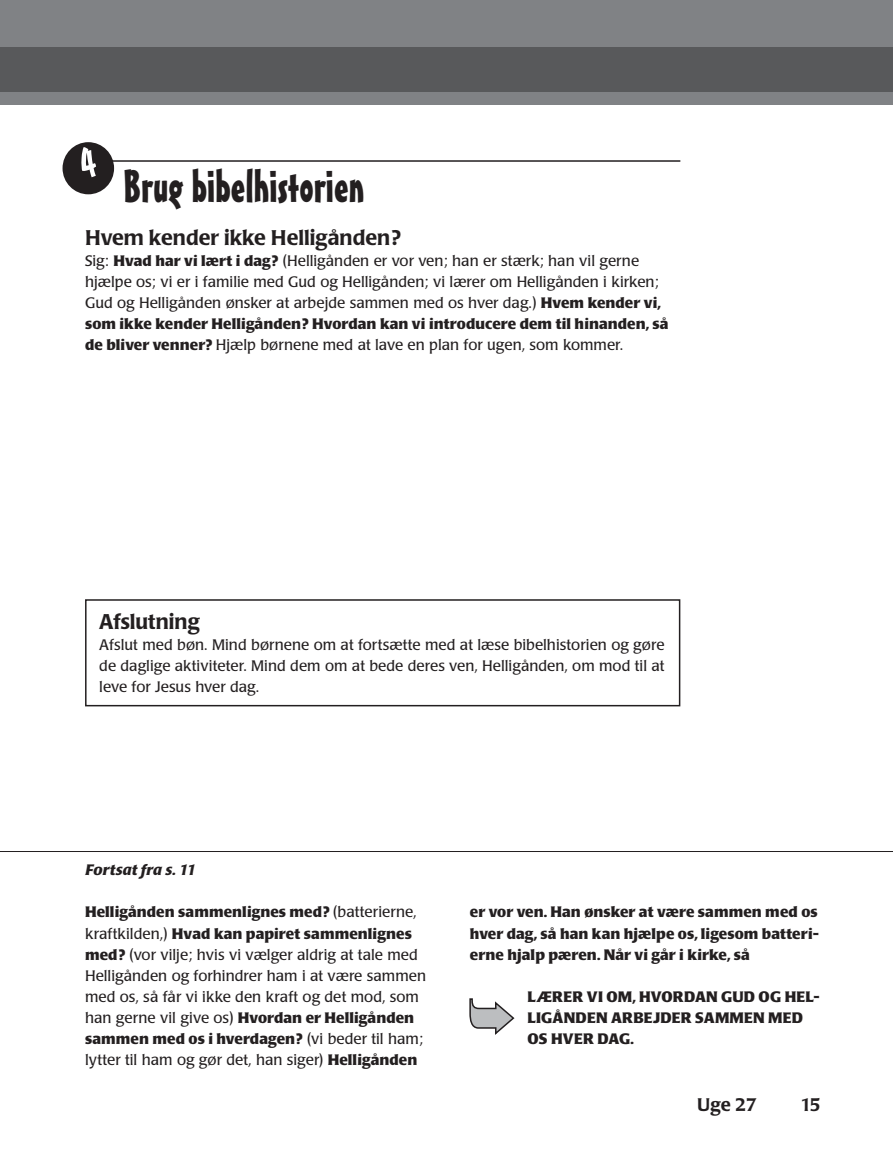
<style>
.page{position:relative;width:893px;height:1149px;background:#fff}
.page>*{position:absolute;margin:0;border:0;box-sizing:border-box;transform-origin:0 0}
.t1{font:45px "Mister Earl BT";color:#231f20}
.t2{font:500 21px "Poppl Laudatio";color:#231f20}
.t3{font:500 18px "Poppl Laudatio";color:#231f20}
.t4{font:15px/21px "Poppl Laudatio";color:#231f20}
.t5{font:700 15px/21px "Poppl Laudatio";letter-spacing:.01em;color:#231f20;text-align:justify}
.t6{font:italic 700 15px "Poppl Laudatio";letter-spacing:.01em;color:#231f20}
.s1{font-weight:700}
</style>
<div class="page">
<div style="left:0;top:0;width:893px;height:104px;background:#808285"></div>
<div style="left:0;top:47px;width:893px;height:44px;background:#58595b"></div>
<div style="left:63px;top:142px;width:51px;height:52px;background:#231f20;border-radius:50%"></div>
<hr style="left:106px;top:160px;width:574px;height:2px;background:#231f20">
<svg style="left:469px;top:851px;width:47px;height:184px"></svg>
<hr style="left:0;top:850px;width:893px;height:1px;background:#231f20">
<div style="left:85px;top:599px;width:595px;height:107px;border:2px solid #231f20"></div>
<h1 class="t1" style="left:123px;top:169px;width:243px">Brug bibelhistorien</h1>
<h2 class="t2" style="left:85px;top:229px;width:317px">Hvem kender ikke Helligånden?</h2>
<p class="t4" style="left:85px;top:252px;width:585px">Sig: <span class="s1">Hvad har vi lært i dag?</span> (Helligånden er vor ven; han er stærk; han vil gerne hjælpe os; vi er i familie med Gud og Helligånden; vi lærer om Helligånden i kirken; Gud og Helligånden ønsker at arbejde sammen med os hver dag.) <span class="s1">Hvem kender vi, som ikke kender Helligånden? Hvordan kan vi introducere dem til hinanden, så de bliver venner?</span> Hjælp børnene med at lave en plan for ugen, som kommer.</p>
<h2 class="t2" style="left:99px;top:613px;width:102px">Afslutning</h2>
<p class="t4" style="left:99px;top:635px;width:567px;text-align:justify">Afslut med bøn. Mind børnene om at fortsætte med at læse bibelhistorien og gøre de daglige aktiviteter. Mind dem om at bede deres ven, Helligånden, om mod til at leve for Jesus hver dag.</p>
<p class="t6" style="left:85px;top:863px;width:112px">Fortsat fra s. 11</p>
<p class="t4" style="left:85px;top:903px;width:343px"><span class="s1">Helligånden sammenlignes med?</span> (batterierne, kraftkilden,) <span class="s1">Hvad kan papiret sammenlignes med?</span> (vor vilje; hvis vi vælger aldrig at tale med Helligånden og forhindrer ham i at være sammen med os, så får vi ikke den kraft og det mod, som han gerne vil give os) <span class="s1">Hvordan er Helligånden sammen med os i hverdagen?</span> (vi beder til ham; lytter til ham og gør det, han siger) <span class="s1">Helligånden</span></p>
<p class="t5" style="left:470px;top:902px;width:351px">er vor ven. Han ønsker at være sammen med os hver dag, så han kan hjælpe os, ligesom batteri&shy;erne hjalp pæren. Når vi går i kirke, så</p>
<p class="t5" style="left:528px;top:986px;width:294px;text-align:left">LÆRER VI OM, HVORDAN GUD OG HEL-<br>LIGÅNDEN ARBEJDER SAMMEN MED<br>OS HVER DAG.</p>
<p class="t3" style="left:697px;top:1097px;width:61px">Uge 27</p>
<p class="t3" style="left:800px;top:1097px;width:22px">15</p>
</div>
